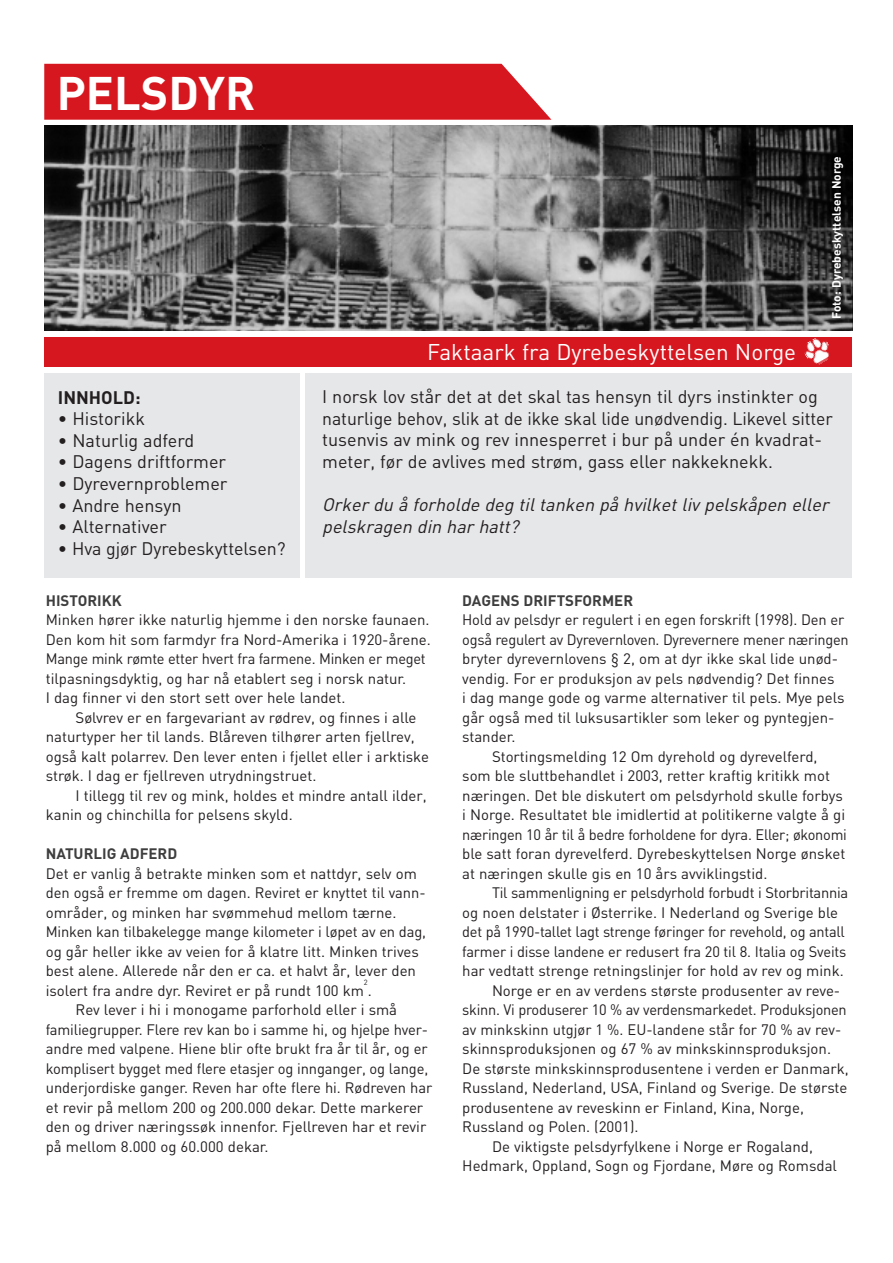
<style>
.page{position:relative;width:893px;height:1263px;background:#fff}
.page>*{position:absolute;margin:0;border:0;box-sizing:border-box;transform-origin:0 0}
.t1{font:700 46.5px "DIN";color:#fff}
.t2{font:22.5px "DIN";color:#fff}
.t3{font:18px/21.6px "DIN";color:#231f20}
.t4{font:italic 18px/21.6px "DIN";color:#231f20}
.t5{font:700 18px "DIN";color:#231f20}
.t6{font:15px/19.5px "DIN";color:#231f20}
.t7{font:700 15px "DIN";color:#3e3e3f}
.t8{font:700 12px "DIN";color:#fff}
.t9{font:7.5px "DIN";color:#231f20}
</style>
<div class="page">
<img style="left:44px;top:125px;width:808px;height:205px">
<div style="left:44px;top:64px;width:507px;height:56px;background:#d7171f"></div>
<div style="left:44px;top:337px;width:808px;height:30px;background:#d7171f"></div>
<div style="left:44px;top:373px;width:255px;height:205px;background:#e6e7e9"></div>
<div style="left:305px;top:373px;width:547px;height:205px;background:#e6e7e9"></div>
<img style="left:804px;top:338px;width:25px;height:27px">
<h1 class="t1" style="left:57px;top:66px;width:200px">PELSDYR</h1>
<p class="t5" style="left:58px;top:387px;width:84px">INNHOLD:</p>
<p class="t3" style="left:58px;top:408px;width:89px">• Historikk</p>
<p class="t3" style="left:58px;top:430px;width:138px">• Naturlig adferd</p>
<p class="t3" style="left:58px;top:451px;width:170px">• Dagens driftformer</p>
<p class="t3" style="left:58px;top:473px;width:171px">• Dyrevernproblemer</p>
<p class="t3" style="left:58px;top:494px;width:125px">• Andre hensyn</p>
<p class="t3" style="left:58px;top:516px;width:110px">• Alternativer</p>
<p class="t3" style="left:58px;top:538px;width:229px">• Hva gjør Dyrebeskyttelsen?</p>
<h2 class="t2" style="left:427px;top:339px;width:370px">Faktaark fra Dyrebeskyttelsen Norge</h2>
<p class="t8" style="left:830px;top:319px;width:164px;rotate:-90deg">Foto: Dyrebeskyttelsen Norge</p>
<p class="t3" style="left:322px;top:386px;width:512px">I norsk lov står det at det skal tas hensyn til dyrs instinkter og naturlige behov, slik at de ikke skal lide unødvendig. Likevel sitter tusenvis av mink og rev innesperret i bur på under én kvadrat&shy;meter, før de avlives med strøm, gass eller nakkeknekk.</p>
<p class="t4" style="left:322px;top:494px;width:512px">Orker du å forholde deg til tanken på hvilket liv pelskåpen eller pelskragen din har hatt?</p>
<p class="t7" style="left:46px;top:592px;width:77px">HISTORIKK</p>
<p class="t6" style="left:46px;top:610px;width:387px">Minken hører ikke naturlig hjemme i den norske faunaen.<br>Den kom hit som farmdyr fra Nord-Amerika i 1920-årene.<br>Mange mink rømte etter hvert fra farmene. Minken er meget tilpasningsdyktig, og har nå etablert seg i norsk natur.<br>I dag finner vi den stort sett over hele landet.</p>
<p class="t6" style="left:46px;top:708px;width:385px;text-indent:30px">Sølvrev er en fargevariant av rødrev, og finnes i alle naturtyper her til lands. Blåreven tilhører arten fjellrev, også kalt polarrev. Den lever enten i fjellet eller i arktiske strøk. I dag er fjellreven utrydningstruet.</p>
<p class="t6" style="left:46px;top:786px;width:382px;text-indent:30px">I tillegg til rev og mink, holdes et mindre antall ilder, kanin og chinchilla for pelsens skyld.</p>
<p class="t7" style="left:46px;top:845px;width:133px">NATURLIG ADFERD</p>
<p class="t6" style="left:46px;top:864px;width:382px">Det er vanlig å betrakte minken som et nattdyr, selv om den også er fremme om dagen. Reviret er knyttet til vann&shy;områder, og minken har svømmehud mellom tærne.<br>Minken kan tilbakelegge mange kilometer i løpet av en dag, og går heller ikke av veien for å klatre litt. Minken trives best alene. Allerede når den er ca. et halvt år, lever den isolert fra andre dyr. Reviret er på rundt 100 km .</p>
<p class="t9" style="left:364px;top:978px;width:5px">2</p>
<p class="t6" style="left:46px;top:1000px;width:388px;text-indent:30px">Rev lever i hi i monogame parforhold eller i små familiegrupper. Flere rev kan bo i samme hi, og hjelpe hver&shy;andre med valpene. Hiene blir ofte brukt fra år til år, og er komplisert bygget med flere etasjer og innganger, og lange, underjordiske ganger. Reven har ofte flere hi. Rødreven har et revir på mellom 200 og 200.000 dekar. Dette markerer den og driver næringssøk innenfor. Fjellreven har et revir på mellom 8.000 og 60.000 dekar.</p>
<p class="t7" style="left:462px;top:592px;width:172px">DAGENS DRIFTSFORMER</p>
<p class="t6" style="left:462px;top:610px;width:383px">Hold av pelsdyr er regulert i en egen forskrift (1998). Den er</p>
<p class="t6" style="left:462px;top:630px;width:388px">også regulert av Dyrevernloven. Dyrevernere mener næringen</p>
<p class="t6" style="left:462px;top:649px;width:377px">bryter dyrevernlovens § 2, om at dyr ikke skal lide unød-</p>
<p class="t6" style="left:462px;top:669px;width:374px">vendig. For er produksjon av pels nødvendig? Det finnes</p>
<p class="t6" style="left:462px;top:688px;width:384px">i dag mange gode og varme alternativer til pels. Mye pels</p>
<p class="t6" style="left:462px;top:708px;width:374px">går også med til luksusartikler som leker og pyntegjen-</p>
<p class="t6" style="left:462px;top:727px;width:55px">stander.</p>
<p class="t6" style="left:492px;top:747px;width:327px">Stortingsmelding 12 Om dyrehold og dyrevelferd,</p>
<p class="t6" style="left:462px;top:766px;width:369px">som ble sluttbehandlet i 2003, retter kraftig kritikk mot</p>
<p class="t6" style="left:462px;top:786px;width:382px">næringen. Det ble diskutert om pelsdyrhold skulle forbys</p>
<p class="t6" style="left:462px;top:805px;width:384px">i Norge. Resultatet ble imidlertid at politikerne valgte å gi</p>
<p class="t6" style="left:462px;top:825px;width:386px">næringen 10 år til å bedre forholdene for dyra. Eller; økonomi</p>
<p class="t6" style="left:462px;top:844px;width:385px">ble satt foran dyrevelferd. Dyrebeskyttelsen Norge ønsket</p>
<p class="t6" style="left:462px;top:864px;width:307px">at næringen skulle gis en 10 års avviklingstid.</p>
<p class="t6" style="left:492px;top:883px;width:358px">Til sammenligning er pelsdyrhold forbudt i Storbritannia</p>
<p class="t6" style="left:462px;top:903px;width:377px">og noen delstater i Østerrike. I Nederland og Sverige ble</p>
<p class="t6" style="left:462px;top:922px;width:384px">det på 1990-tallet lagt strenge føringer for revehold, og antall</p>
<p class="t6" style="left:462px;top:942px;width:386px">farmer i disse landene er redusert fra 20 til 8. Italia og Sveits</p>
<p class="t6" style="left:462px;top:961px;width:383px">har vedtatt strenge retningslinjer for hold av rev og mink.</p>
<p class="t6" style="left:492px;top:981px;width:350px">Norge er en av verdens største produsenter av reve-</p>
<p class="t6" style="left:462px;top:1000px;width:386px">skinn. Vi produserer 10 % av verdensmarkedet. Produksjonen</p>
<p class="t6" style="left:462px;top:1020px;width:381px">av minkskinn utgjør 1 %. EU-landene står for 70 % av rev-</p>
<p class="t6" style="left:462px;top:1039px;width:370px">skinnsproduksjonen og 67 % av minkskinnsproduksjon.</p>
<p class="t6" style="left:462px;top:1059px;width:388px">De største minkskinnsprodusentene i verden er Danmark,</p>
<p class="t6" style="left:462px;top:1078px;width:387px">Russland, Nederland, USA, Finland og Sverige. De største</p>
<p class="t6" style="left:462px;top:1098px;width:343px">produsentene av reveskinn er Finland, Kina, Norge,</p>
<p class="t6" style="left:462px;top:1117px;width:178px">Russland og Polen. (2001).</p>
<p class="t6" style="left:492px;top:1137px;width:323px">De viktigste pelsdyrfylkene i Norge er Rogaland,</p>
<p class="t6" style="left:462px;top:1156px;width:376px">Hedmark, Oppland, Sogn og Fjordane, Møre og Romsdal</p>
</div>
